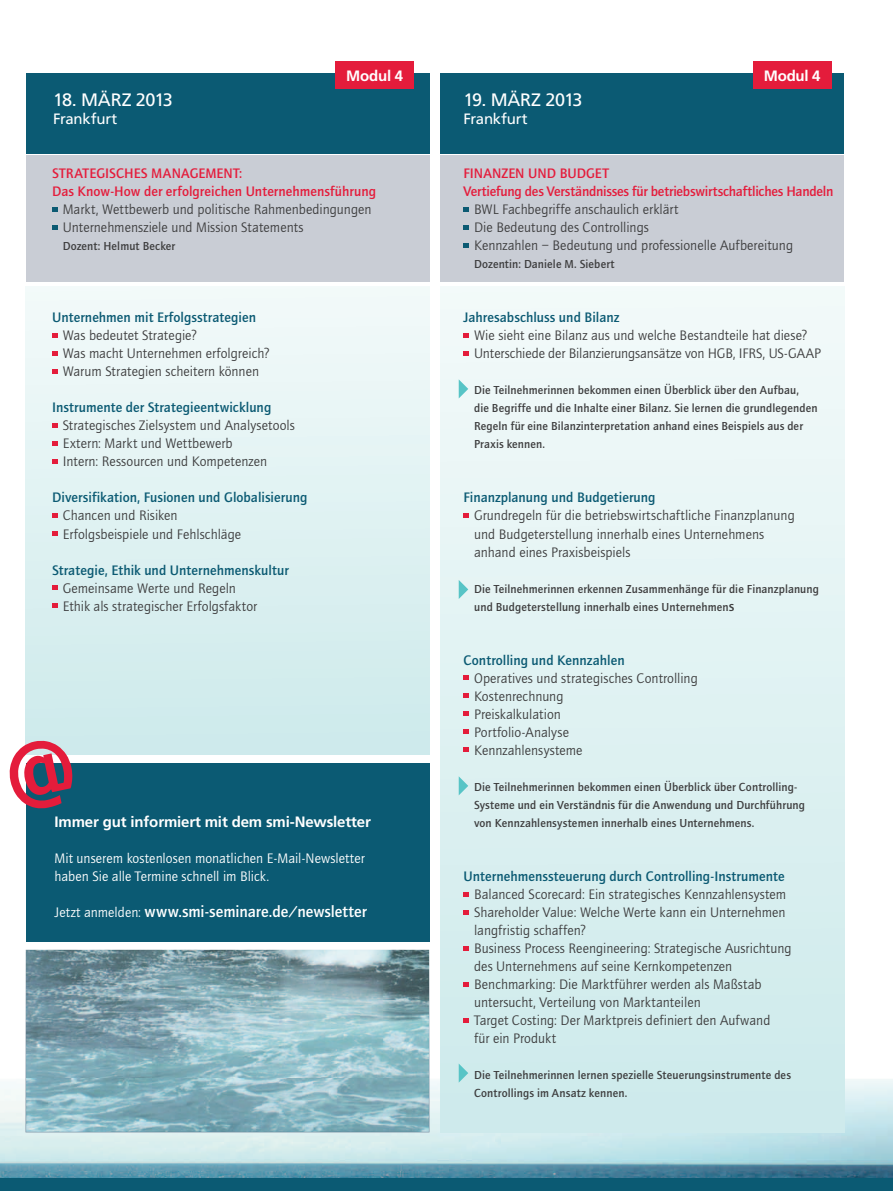
<style>
.page{position:relative;width:893px;height:1191px;background:#fff}
.page>*{position:absolute;margin:0;border:0;box-sizing:border-box;transform-origin:0 0}
.t1{font:18px "Frutiger LT";letter-spacing:-.03em;color:#fff}
.t2{font:500 16.5px "Quay Sans EF";color:#fff}
.t3{font:700 15px "Frutiger LT";letter-spacing:-.01em;color:#fff}
.t4{font:15px "Frutiger LT";letter-spacing:-.015em;color:#fff}
.t5{font:14.25px/18px "Quay Sans EF";letter-spacing:.005em;color:#3e3e3f}
.t6{font:500 14.25px "Quay Sans EF";letter-spacing:.005em;color:#0b5a73}
.t7{font:500 14.25px/18px "Quay Sans EF";color:#e41c3b}
.t8{font:14.25px/18px "Quay Sans EF";letter-spacing:.005em;color:#fff}
.t9{font:500 12px/18px "Quay Sans EF";letter-spacing:.01em;color:#3e3e3f}
.s1{font-weight:400;font-size:14.25px}
.s2{font-size:14.25px}
</style>
<div class="page">
<img style="left:0;top:1078px;width:893px;height:100px">
<div style="left:440px;top:286px;width:404px;height:792px;background:linear-gradient(to bottom,#f3fafa,#cfebec)"></div>
<div style="left:440px;top:1078px;width:404px;height:54px;background:#ceeaec"></div>
<div style="left:440px;top:156px;width:404px;height:126px;background:#c9cdd5"></div>
<div style="left:440px;top:72px;width:404px;height:81px;background:#0b5a73"></div>
<div style="left:26px;top:156px;width:403px;height:126px;background:#c9cdd5"></div>
<div style="left:26px;top:72px;width:403px;height:81px;background:#0b5a73"></div>
<div style="left:26px;top:286px;width:403px;height:468px;background:linear-gradient(to bottom,#f3fafa,#cdeaeb)"></div>
<div style="left:0;top:1178px;width:893px;height:13px;background:#0b5a73"></div>
<svg style="left:52px;top:207px;width:6px;height:5px"></svg>
<svg style="left:52px;top:225px;width:6px;height:5px"></svg>
<svg style="left:52px;top:333px;width:6px;height:5px"></svg>
<svg style="left:52px;top:351px;width:6px;height:5px"></svg>
<svg style="left:52px;top:369px;width:6px;height:5px"></svg>
<svg style="left:52px;top:423px;width:6px;height:5px"></svg>
<svg style="left:52px;top:441px;width:6px;height:5px"></svg>
<svg style="left:52px;top:459px;width:6px;height:5px"></svg>
<svg style="left:52px;top:513px;width:6px;height:5px"></svg>
<svg style="left:52px;top:531px;width:6px;height:5px"></svg>
<svg style="left:52px;top:585px;width:6px;height:5px"></svg>
<svg style="left:52px;top:603px;width:6px;height:5px"></svg>
<svg style="left:463px;top:207px;width:6px;height:5px"></svg>
<svg style="left:463px;top:225px;width:6px;height:5px"></svg>
<svg style="left:463px;top:243px;width:6px;height:5px"></svg>
<svg style="left:463px;top:333px;width:6px;height:5px"></svg>
<svg style="left:463px;top:351px;width:6px;height:5px"></svg>
<svg style="left:463px;top:513px;width:6px;height:5px"></svg>
<svg style="left:463px;top:675px;width:6px;height:5px"></svg>
<svg style="left:463px;top:693px;width:6px;height:5px"></svg>
<svg style="left:463px;top:711px;width:6px;height:5px"></svg>
<svg style="left:463px;top:729px;width:6px;height:5px"></svg>
<svg style="left:463px;top:747px;width:6px;height:5px"></svg>
<svg style="left:463px;top:891px;width:6px;height:5px"></svg>
<svg style="left:463px;top:909px;width:6px;height:5px"></svg>
<svg style="left:463px;top:945px;width:6px;height:5px"></svg>
<svg style="left:463px;top:981px;width:6px;height:5px"></svg>
<svg style="left:463px;top:1017px;width:6px;height:5px"></svg>
<img style="left:26px;top:949px;width:403px;height:129px">
<img style="left:26px;top:1078px;width:403px;height:54px">
<svg style="left:459px;top:379px;width:9px;height:19px"></svg>
<svg style="left:459px;top:580px;width:9px;height:19px"></svg>
<svg style="left:459px;top:1063px;width:9px;height:19px"></svg>
<svg style="left:459px;top:776px;width:9px;height:19px"></svg>
<div style="left:336px;top:61px;width:78px;height:28px;background:#e41c3b"></div>
<div style="left:753px;top:61px;width:78px;height:28px;background:#e41c3b"></div>
<div style="left:26px;top:762px;width:403px;height:179px;background:#0b5a73"></div>
<svg style="left:9px;top:740px;width:63px;height:68px"></svg>
<p class="t1" style="left:53px;top:89px;width:121px">18. MÄRZ 2013</p>
<p class="t4" style="left:53px;top:110px;width:66px">Frankfurt</p>
<p class="t3" style="left:346px;top:67px;width:58px">Modul 4</p>
<p class="t3" style="left:764px;top:67px;width:58px">Modul 4</p>
<p class="t1" style="left:463px;top:89px;width:120px">19. MÄRZ 2013</p>
<p class="t4" style="left:463px;top:110px;width:66px">Frankfurt</p>
<p class="t7" style="left:52px;top:165px;width:326px">STRATEGISCHES MANAGEMENT:<br>Das Know-How der erfolgreichen Unternehmensführung</p>
<p class="t5" style="left:63px;top:201px;width:310px">Markt, Wettbewerb und politische Rahmenbedingungen<br>Unternehmensziele und Mission Statements</p>
<p class="t9" style="left:63px;top:237px;width:114px">Dozent: Helmut Becker</p>
<p class="t6" style="left:52px;top:310px;width:206px">Unternehmen mit Erfolgsstrategien</p>
<p class="t5" style="left:63px;top:327px;width:208px">Was bedeutet Strategie?<br>Was macht Unternehmen erfolgreich?<br>Warum Strategien scheitern können</p>
<p class="t6" style="left:52px;top:400px;width:221px">Instrumente der Strategieentwicklung</p>
<p class="t5" style="left:63px;top:417px;width:234px">Strategisches Zielsystem und Analysetools<br>Extern: Markt und Wettbewerb<br>Intern: Ressourcen und Kompetenzen</p>
<p class="t6" style="left:52px;top:490px;width:257px">Diversifikation, Fusionen und Globalisierung</p>
<p class="t5" style="left:63px;top:507px;width:180px">Chancen und Risiken<br>Erfolgsbeispiele und Fehlschläge</p>
<p class="t6" style="left:52px;top:562px;width:238px">Strategie, Ethik und Unternehmenskultur</p>
<p class="t5" style="left:63px;top:579px;width:196px">Gemeinsame Werte und Regeln<br>Ethik als strategischer Erfolgsfaktor</p>
<p class="t3" style="left:55px;top:812px;width:318px">Immer gut informiert mit dem smi-Newsletter</p>
<p class="t8" style="left:55px;top:849px;width:312px">Mit unserem kostenlosen monatlichen E-Mail-Newsletter haben Sie alle Termine schnell im Blick.</p>
<p class="t2" style="left:55px;top:902px;width:314px"><span class="s1">Jetzt anmelden:</span> www.smi-seminare.de/newsletter</p>
<p class="t7" style="left:463px;top:165px;width:371px">FINANZEN UND BUDGET<br>Vertiefung des Verständnisses für betriebswirtschaftliches Handeln</p>
<p class="t5" style="left:474px;top:201px;width:320px">BWL Fachbegriffe anschaulich erklärt<br>Die Bedeutung des Controllings<br>Kennzahlen – Bedeutung und professionelle Aufbereitung</p>
<p class="t9" style="left:474px;top:255px;width:142px">Dozentin: Daniele M. Siebert</p>
<p class="t6" style="left:463px;top:310px;width:157px">Jahresabschluss und Bilanz</p>
<p class="t5" style="left:474px;top:327px;width:348px">Wie sieht eine Bilanz aus und welche Bestandteile hat diese?<br>Unterschiede der Bilanzierungsansätze von HGB, IFRS, US-GAAP</p>
<p class="t9" style="left:474px;top:381px;width:345px">Die Teilnehmerinnen bekommen einen Überblick über den Aufbau,<br>die Begriffe und die Inhalte einer Bilanz. Sie lernen die grundlegenden Regeln für eine Bilanzinterpretation anhand eines Beispiels aus der Praxis kennen.</p>
<p class="t6" style="left:463px;top:490px;width:194px">Finanzplanung und Budgetierung</p>
<p class="t5" style="left:474px;top:507px;width:322px">Grundregeln für die betriebswirtschaftliche Finanzplanung und Budgeterstellung innerhalb eines Unternehmens anhand eines Praxisbeispiels</p>
<p class="t9" style="left:474px;top:579px;width:346px">Die Teilnehmerinnen erkennen Zusammenhänge für die Finanz planung und Budgeterstellung innerhalb eines Unternehmen<span class="s2">s</span></p>
<p class="t6" style="left:463px;top:652px;width:163px">Controlling und Kennzahlen</p>
<p class="t5" style="left:474px;top:669px;width:225px">Operatives und strategisches Controlling<br>Kostenrechnung<br>Preiskalkulation<br>Portfolio-Analyse<br>Kennzahlensysteme</p>
<p class="t9" style="left:474px;top:777px;width:332px">Die Teilnehmerinnen bekommen einen Überblick über Controlling-<br>Systeme und ein Verständnis für die Anwendung und Durchführung von Kennzahlensystemen innerhalb eines Unternehmens.</p>
<p class="t6" style="left:463px;top:868px;width:323px">Unternehmenssteuerung durch Controlling-Instrumente</p>
<p class="t5" style="left:474px;top:885px;width:319px">Balanced Scorecard: Ein strategisches Kennzahlensystem Shareholder Value: Welche Werte kann ein Unternehmen langfristig schaffen?<br>Business Process Reengineering: Strategische Ausrichtung des Unternehmens auf seine Kernkompetenzen Benchmarking: Die Marktführer werden als Maßstab untersucht, Verteilung von Marktanteilen<br>Target Costing: Der Marktpreis definiert den Aufwand<br>für ein Produkt</p>
<p class="t9" style="left:474px;top:1065px;width:318px">Die Teilnehmerinnen lernen spezielle Steuerungsinstrumente des<br>Controllings im Ansatz kennen.</p>
</div>
